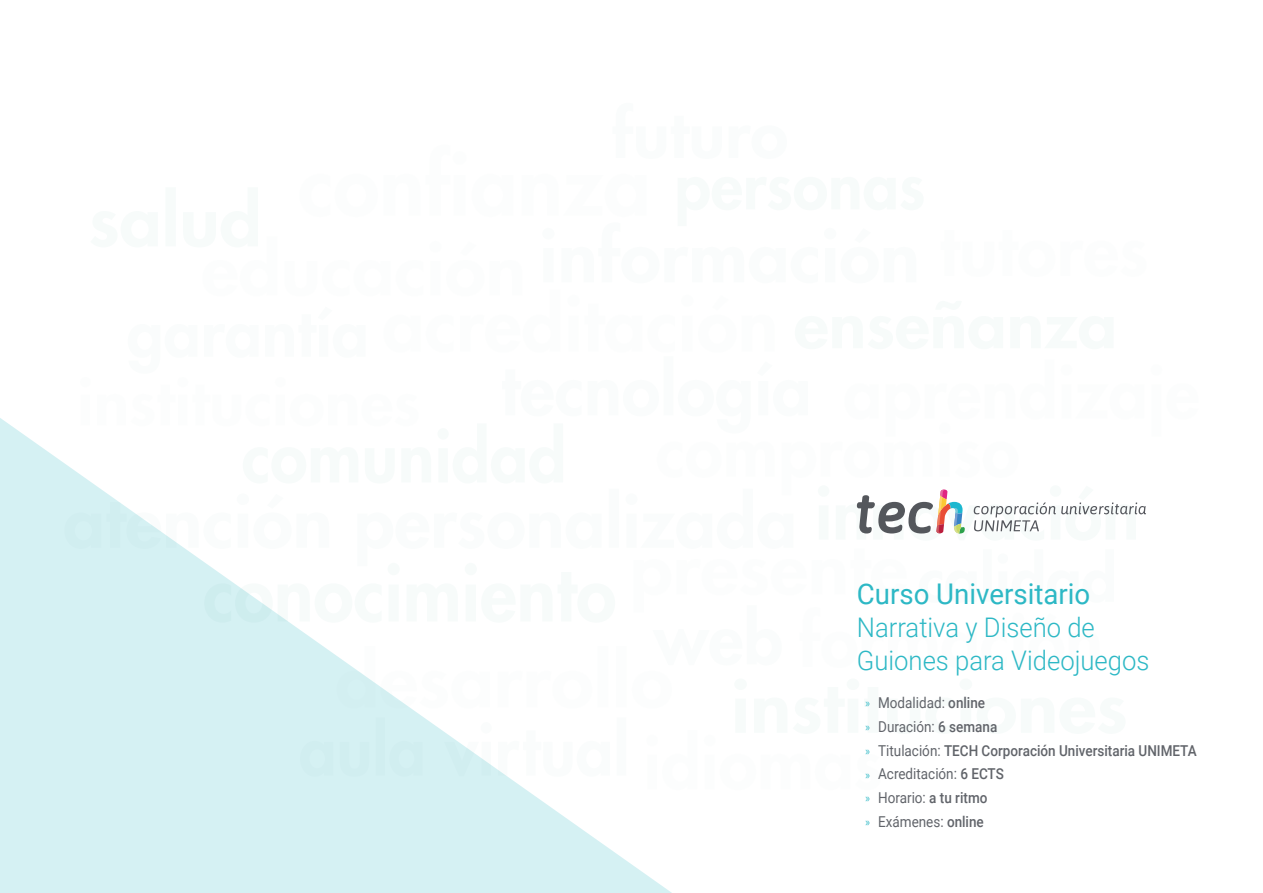
<style>
.page{position:relative;width:1263px;height:893px;background:#fff}
.page>*{position:absolute;margin:0;border:0;box-sizing:border-box;transform-origin:0 0}
.t1{font:28.5px "Roboto";color:#2db8c5}
.t2{font:300 27px/33px "Roboto";color:#2db8c5;scale:.95 1}
.t3{font:500 15px/23.7px "Roboto";color:#61646a;scale:.9 1}
.s1{font-family:"Myriad Pro";font-weight:400;font-size:12px;color:#2db8c5}
.s2{font-weight:400}
</style>
<div class="page">
<svg style="left:0;top:418px;width:672px;height:475px;background:#d9f2f4"></svg>
<svg style="left:64px;top:418px;width:1082px;height:372px"></svg>
<h1 class="t1" style="left:857px;top:574px;width:235px">Curso Universitario</h1>
<h2 class="t2" style="left:857px;top:610px;width:309px">Narrativa y Diseño de<br>Guiones para Videojuegos</h2>
<p class="t3" style="left:865px;top:690px;width:370px"><span class="s1">»</span> <span class="s2">Modalidad:</span> online<br><span class="s1">»</span> <span class="s2">Duración:</span> 6 semana<br><span class="s1">»</span> <span class="s2">Titulación:</span> TECH Corporación Universitaria UNIMETA <span class="s1">»</span> <span class="s2">Acreditación:</span> 6 ECTS<br><span class="s1">»</span> <span class="s2">Horario:</span> a tu ritmo<br><span class="s1">»</span> <span class="s2">Exámenes:</span> online</p>
</div>
